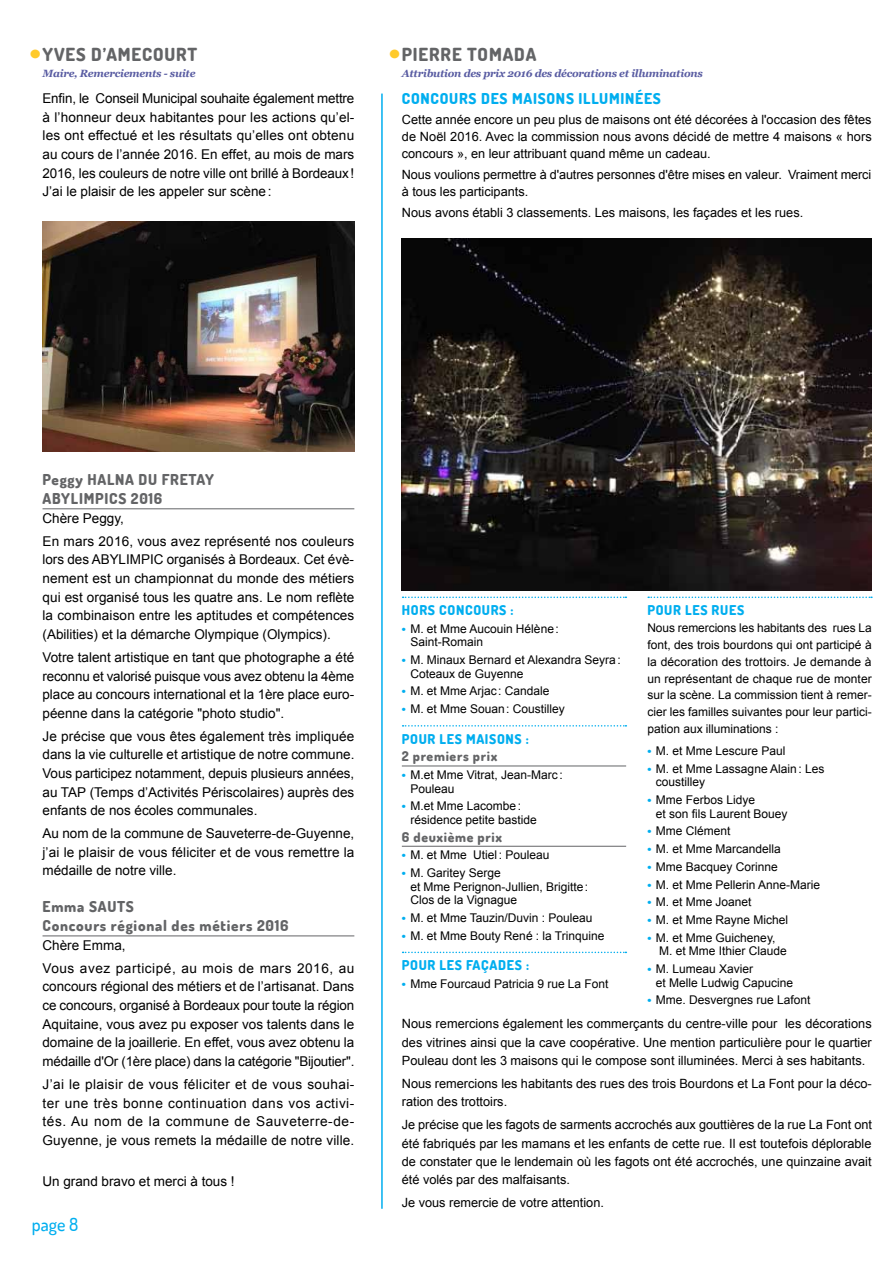
<style>
.page{position:relative;width:893px;height:1263px;background:#fff}
.page>*{position:absolute;margin:0;border:0;box-sizing:border-box;transform-origin:0 0}
.t1{font:800 18px "Dosis";letter-spacing:.05em;color:#636466}
.t2{font:500 18px "Dosis";color:#00aeef}
.t3{font:800 15px/19.4px "Dosis";letter-spacing:.05em;color:#636466}
.t4{font:800 15px "Dosis";letter-spacing:.05em;color:#00aeef}
.t5{font:13.5px/18.6px "Arial";color:#000;text-align:justify}
.t6{font:800 13.5px "Dosis";letter-spacing:.05em;color:#00aeef}
.t7{font:13.5px/23px "Arial";letter-spacing:.04em;color:#000}
.t8{font:800 13.5px "Dosis";letter-spacing:.05em;color:#636466}
.t9{font:12.75px/18.5px "Arial";color:#000;text-align:justify}
.t10{font:12px/13.5px "Arial";color:#000}
.t11{font:italic 700 10.5px "Georgia";letter-spacing:-.025em;color:#595ca2}
.s1{font-size:33px;color:#ffca2b}
.s2{font-family:"Dosis";font-weight:800;color:#00aeef}
</style>
<div class="page">
<svg style="left:403px;top:596px;width:223px;height:2px"></svg>
<svg style="left:403px;top:725px;width:223px;height:1px"></svg>
<hr style="left:402px;top:766px;width:224px;height:1px;background:#636466">
<hr style="left:402px;top:846px;width:224px;height:1px;background:#636466">
<svg style="left:403px;top:952px;width:223px;height:1px"></svg>
<svg style="left:648px;top:596px;width:224px;height:2px"></svg>
<img style="left:402px;top:238px;width:470px;height:352px">
<hr style="left:381px;top:94px;width:2px;height:1115px;background:#00aeef">
<hr style="left:43px;top:508px;width:311px;height:1px;background:#636466">
<hr style="left:43px;top:935px;width:311px;height:1px;background:#636466">
<img style="left:43px;top:222px;width:311px;height:230px">
<h1 class="t1" style="left:30px;top:43px;width:169px"><span class="s1">•</span> YVES D’AMECOURT</h1>
<p class="t11" style="left:43px;top:67px;width:155px">Maire, Remerciements - suite</p>
<p class="t5" style="left:43px;top:89px;width:313px">Enfin, le Conseil Municipal souhaite également mettre à l’honneur deux habitantes pour les actions qu’el&shy;les ont effectué et les résultats qu’elles ont obtenu au cours de l’année 2016. En effet, au mois de mars 2016, les couleurs de notre ville ont brillé à Bordeaux!<br>J’ai le plaisir de les appeler sur scène:</p>
<h1 class="t1" style="left:389px;top:43px;width:149px"><span class="s1">•</span> PIERRE TOMADA</h1>
<p class="t11" style="left:402px;top:67px;width:302px">Attribution des prix 2016 des décorations et illuminations</p>
<p class="t4" style="left:402px;top:89px;width:20px">CONCOURS</p>
<p class="t4" style="left:481px;top:89px;width:67px">DES MAISONS</p>
<p class="t4" style="left:578px;top:89px;width:82px">ILLUMINÉES</p>
<p class="t9" style="left:402px;top:111px;width:471px;line-height:16.8px">Cette année encore un peu plus de maisons ont été décorées à l'occasion des fêtes de Noël 2016. Avec la commission nous avons décidé de mettre 4 maisons « hors concours », en leur attribuant quand même un cadeau.</p>
<p class="t9" style="left:402px;top:166px;width:471px;line-height:16.8px">Nous voulions permettre à d'autres personnes d'être mises en valeur. Vraiment merci à tous les participants.</p>
<p class="t9" style="left:402px;top:203px;width:403px">Nous avons établi 3 classements. Les maisons, les façades et les rues.</p>
<p class="t3" style="left:43px;top:469px;width:173px">PEGGY HALNA DU FRETAY<br>ABYLI MPICS 2016</p>
<p class="t5" style="left:43px;top:507px;width:313px;line-height:23px">Chère Peggy,<br>En mars 2016, vous avez représenté nos couleurs</p>
<p class="t5" style="left:43px;top:550px;width:313px">lors des ABYLIMPIC organisés à Bordeaux. Cet évè&shy;nement est un championnat du monde des métiers qui est organisé tous les quatre ans. Le nom reflète la combinaison entre les aptitudes et compétences (Abilities) et la démarche Olympique (Olympics).</p>
<p class="t5" style="left:43px;top:648px;width:313px">Votre talent artistique en tant que photographe a été reconnu et valorisé puisque vous avez obtenu la 4ème place au concours international et la 1ère place euro&shy;péenne dans la catégorie "photo studio".</p>
<p class="t5" style="left:43px;top:727px;width:313px">Je précise que vous êtes également très impliquée dans la vie culturelle et artistique de notre commune.<br>Vous participez notamment, depuis plusieurs années, au TAP (Temps d’Activités Périscolaires) auprès des enfants de nos écoles communales.</p>
<p class="t5" style="left:43px;top:824px;width:313px">Au nom de la commune de Sauveterre-de-Guyenne, j’ai le plaisir de vous féliciter et de vous remettre la médaille de notre ville.</p>
<p class="t3" style="left:43px;top:896px;width:248px">EMMA SAUTS<br>CONCOURS RÉGIONAL DES MÉTIERS 2016</p>
<p class="t7" style="left:43px;top:934px;width:313px">Chère Emma,<br>Vous avez participé, au mois de mars 2016, au</p>
<p class="t5" style="left:43px;top:977px;width:313px">concours régional des métiers et de l’artisanat. Dans ce concours, organisé à Bordeaux pour toute la région Aquitaine, vous avez pu exposer vos talents dans le domaine de la joaillerie. En effet, vous avez obtenu la médaille d'Or (1ère place) dans la catégorie "Bijoutier".</p>
<p class="t5" style="left:43px;top:1075px;width:313px">J’ai le plaisir de vous féliciter et de vous souhai&shy;ter une très bonne continuation dans vos activi&shy;tés. Au nom de la commune de Sauveterre-de-Guyenne, je vous remets la médaille de notre ville.</p>
<p class="t5" style="left:43px;top:1172px;width:194px">Un grand bravo et merci à tous !</p>
<h1 class="t2" style="left:32px;top:1213px;width:48px">page 8</h1>
<p class="t6" style="left:402px;top:601px;width:18px">HORS</p>
<p class="t6" style="left:439px;top:601px;width:10px">CONCOURS</p>
<p class="t6" style="left:510px;top:601px;width:5px">:</p>
<p class="t10" style="left:410px;top:622px;width:150px;text-indent:-9px"><span class="s2">•</span> M. et Mme Aucouin Hélène:<br>Saint-Romain</p>
<p class="t10" style="left:410px;top:653px;width:212px;text-indent:-9px"><span class="s2">•</span> M. Minaux Bernard et Alexandra Seyra:<br>Coteaux de Guyenne</p>
<p class="t10" style="left:402px;top:684px;width:149px"><span class="s2">•</span> M. et Mme Arjac : Candale</p>
<p class="t10" style="left:402px;top:702px;width:164px"><span class="s2">•</span> M. et Mme Souan: Coustilley</p>
<p class="t6" style="left:402px;top:730px;width:18px">POUR</p>
<p class="t6" style="left:440px;top:730px;width:59px">LES MAISONS</p>
<p class="t6" style="left:526px;top:730px;width:5px">:</p>
<p class="t8" style="left:402px;top:748px;width:97px">2 PREMIERS PRIX</p>
<p class="t10" style="left:410px;top:768px;width:154px;text-indent:-9px"><span class="s2">•</span> M.et Mme Vitrat, Jean-Marc :<br>Pouleau</p>
<p class="t10" style="left:410px;top:799px;width:128px;text-indent:-9px"><span class="s2">•</span> M.et Mme Lacombe: résidence petite bastide</p>
<p class="t8" style="left:402px;top:828px;width:102px">6 DEUXIÈME PRIX</p>
<p class="t10" style="left:402px;top:848px;width:149px"><span class="s2">•</span> M. et Mme Utiel: Pouleau</p>
<p class="t10" style="left:410px;top:866px;width:179px;text-indent:-9px"><span class="s2">•</span> M. Garitey Serge<br>et Mme Perignon-Jullien, Brigitte:<br>Clos de la Vignague</p>
<p class="t10" style="left:402px;top:911px;width:192px"><span class="s2">•</span> M. et Mme Tauzin/Duvin : Pouleau</p>
<p class="t10" style="left:402px;top:929px;width:204px"><span class="s2">•</span> M. et Mme Bouty René : la Trinquine</p>
<p class="t6" style="left:402px;top:956px;width:18px">POUR</p>
<p class="t6" style="left:440px;top:956px;width:91px">LES FAÇADES :</p>
<p class="t10" style="left:402px;top:977px;width:208px"><span class="s2">•</span> Mme Fourcaud Patricia 9 rue La Font</p>
<p class="t6" style="left:647px;top:601px;width:18px">POUR</p>
<p class="t6" style="left:685px;top:601px;width:59px">LES RU ES</p>
<p class="t10" style="left:647px;top:619px;width:226px;line-height:16.8px;text-align:justify">Nous remercions les habitants des rues La font, des trois bourdons qui ont participé à la décoration des trottoirs. Je demande à un représentant de chaque rue de monter sur la scène. La commission tient à remer&shy;cier les familles suivantes pour leur partici&shy;pation aux illuminations :</p>
<p class="t10" style="left:647px;top:744px;width:140px"><span class="s2">•</span> M. et Mme Lescure Paul</p>
<p class="t10" style="left:656px;top:762px;width:170px;text-indent:-9px"><span class="s2">•</span> M. et Mme Lassagne Alain: Les coustilley</p>
<p class="t10" style="left:656px;top:793px;width:133px;text-indent:-9px"><span class="s2">•</span> Mme Ferbos Lidye<br>et son fils Laurent Bouey</p>
<p class="t10" style="left:647px;top:825px;width:85px"><span class="s2">•</span> Mme Clément</p>
<p class="t10" style="left:647px;top:842px;width:135px"><span class="s2">•</span> M. et Mme Marcandella</p>
<p class="t10" style="left:647px;top:860px;width:132px"><span class="s2">•</span> Mme Bacquey Corinne</p>
<p class="t10" style="left:647px;top:878px;width:174px"><span class="s2">•</span> M. et Mme Pellerin Anne-Marie</p>
<p class="t10" style="left:647px;top:896px;width:106px"><span class="s2">•</span> M. et Mme Joanet</p>
<p class="t10" style="left:647px;top:913px;width:142px"><span class="s2">•</span> M. et Mme Rayne Michel</p>
<p class="t10" style="left:659px;top:931px;width:129px;text-indent:-12px"><span class="s2">•</span> M. et Mme Guicheney,<br>M. et Mme Ithier Claude</p>
<p class="t10" style="left:656px;top:962px;width:139px;text-indent:-9px"><span class="s2">•</span> M. Lumeau Xavier<br>et Melle Ludwig Capucine</p>
<p class="t10" style="left:647px;top:994px;width:164px"><span class="s2">•</span> Mme. Desvergnes rue Lafont</p>
<p class="t9" style="left:402px;top:1015px;width:471px">Nous remercions également les commerçants du centre-ville pour les décorations des vitrines ainsi que la cave coopérative. Une mention particulière pour le quartier Pouleau dont les 3 maisons qui le compose sont illuminées. Merci à ses habitants.</p>
<p class="t9" style="left:402px;top:1074px;width:471px">Nous remercions les habitants des rues des trois Bourdons et La Font pour la déco&shy;ration des trottoirs.</p>
<p class="t9" style="left:402px;top:1115px;width:472px">Je précise que les fagots de sarments accrochés aux gouttières de la rue La Font ont été fabriqués par les mamans et les enfants de cette rue. Il est toutefois déplorable de constater que le lendemain où les fagots ont été accrochés, une quinzaine avait été volés par des malfaisants.</p>
<p class="t9" style="left:402px;top:1193px;width:204px">Je vous remercie de votre attention.</p>
</div>
